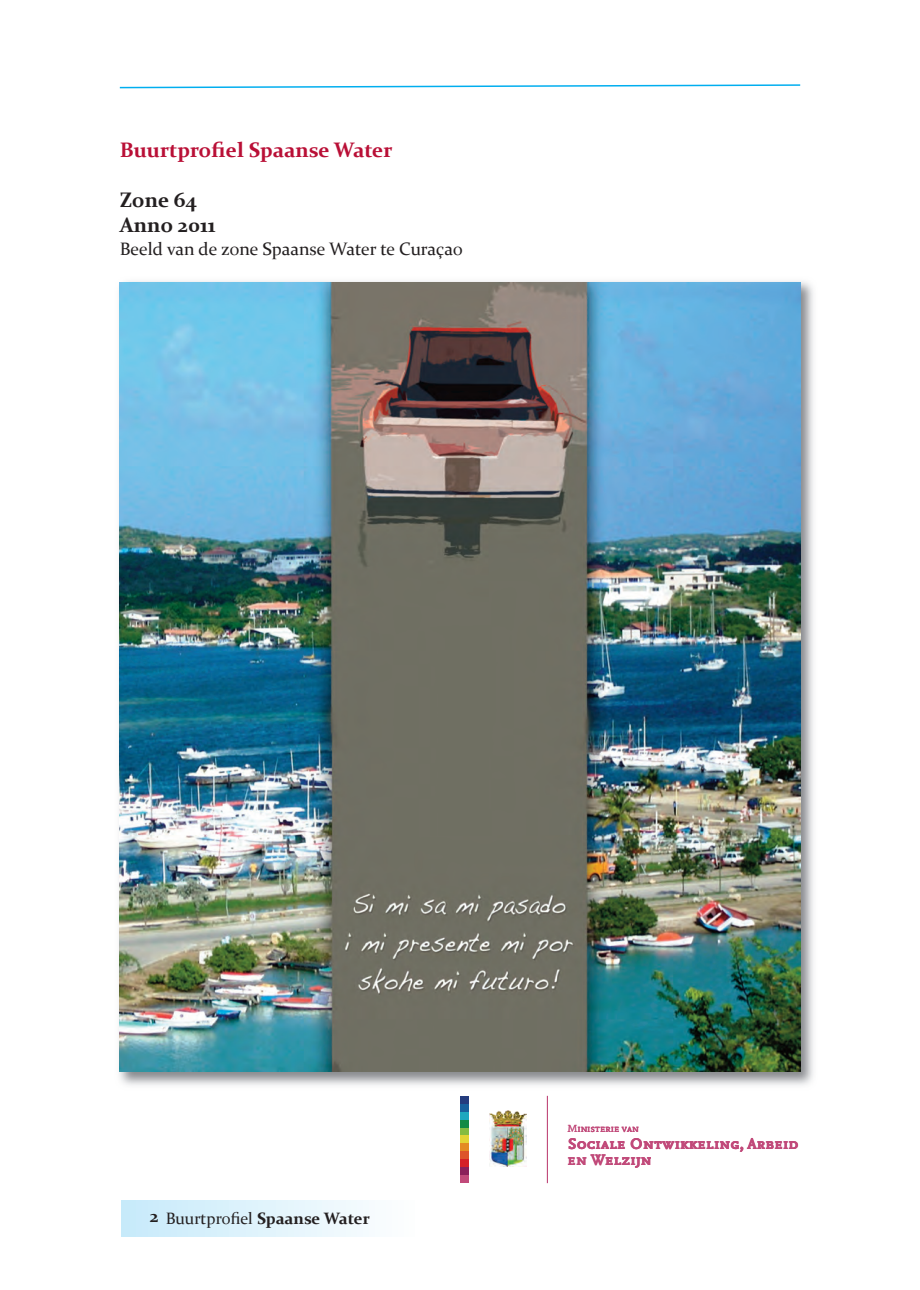
<style>
.page{position:relative;width:920px;height:1290px;background:#fff}
.page>*{position:absolute;margin:0;border:0;box-sizing:border-box;transform-origin:0 0}
.t1{font:700 21px "Constantia";color:#b90f36}
.t2{font:700 21px/25.2px "Constantia";color:#231f20}
.t3{font:18px "Constantia";color:#231f20}
.t4{font:16.5px "Constantia";color:#231f20}
.t5{font:16.2px "Nexus Mix Bold SC";color:#c14a7a}
.t6{font:10.8px "Nexus Mix Regular SC";color:#c14a7a}
.s1{font-weight:700;font-size:18px}
.s2{font-weight:700}
</style>
<div class="page">
<div style="left:122px;top:1201px;width:292px;height:36px;background:linear-gradient(to right,#c6eafa,#fdfefe)"></div>
<svg style="left:119px;top:84px;width:682px;height:5px"></svg>
<img style="left:119px;top:281px;width:694px;height:804px">
<img style="left:120px;top:282px;width:680px;height:790px">
<div style="left:460px;top:1096px;width:9px;height:8px;background:#243c7e"></div>
<div style="left:460px;top:1104px;width:9px;height:8px;background:#18609d"></div>
<div style="left:460px;top:1112px;width:9px;height:7px;background:#1da7bf"></div>
<div style="left:460px;top:1119px;width:9px;height:8px;background:#138b44"></div>
<div style="left:460px;top:1127px;width:9px;height:8px;background:#85bc40"></div>
<div style="left:460px;top:1135px;width:9px;height:8px;background:#e3d435"></div>
<div style="left:460px;top:1143px;width:9px;height:8px;background:#e48b23"></div>
<div style="left:460px;top:1151px;width:9px;height:8px;background:#dd542b"></div>
<div style="left:460px;top:1159px;width:9px;height:8px;background:#d52027"></div>
<div style="left:460px;top:1167px;width:9px;height:8px;background:#8b205a"></div>
<div style="left:460px;top:1175px;width:9px;height:8px;background:#c14a7a"></div>
<hr style="left:547px;top:1096px;width:1px;height:87px;background:#c14a7a">
<img style="left:490px;top:1110px;width:37px;height:56px">
<p class="t1" style="left:120px;top:137px;width:274px">Buurtprofiel Spaanse Water</p>
<p class="t2" style="left:120px;top:187px;width:97px">Zone 64<br>Anno 2011</p>
<p class="t3" style="left:120px;top:238px;width:344px">Beeld van de zone Spaanse Water te Curaçao</p>
<p class="t4" style="left:150px;top:1208px;width:222px"><span class="s1">2</span> Buurtprofiel <span class="s2">Spaanse Water</span></p>
<p class="t6" style="left:567px;top:1124px;width:73px">Ministerie van</p>
<p class="t5" style="left:567px;top:1153px;width:86px">en Welzijn</p>
<p class="t5" style="left:567px;top:1137px;width:233px">Sociale Ontwikkeling, Arbeid</p>
</div>
